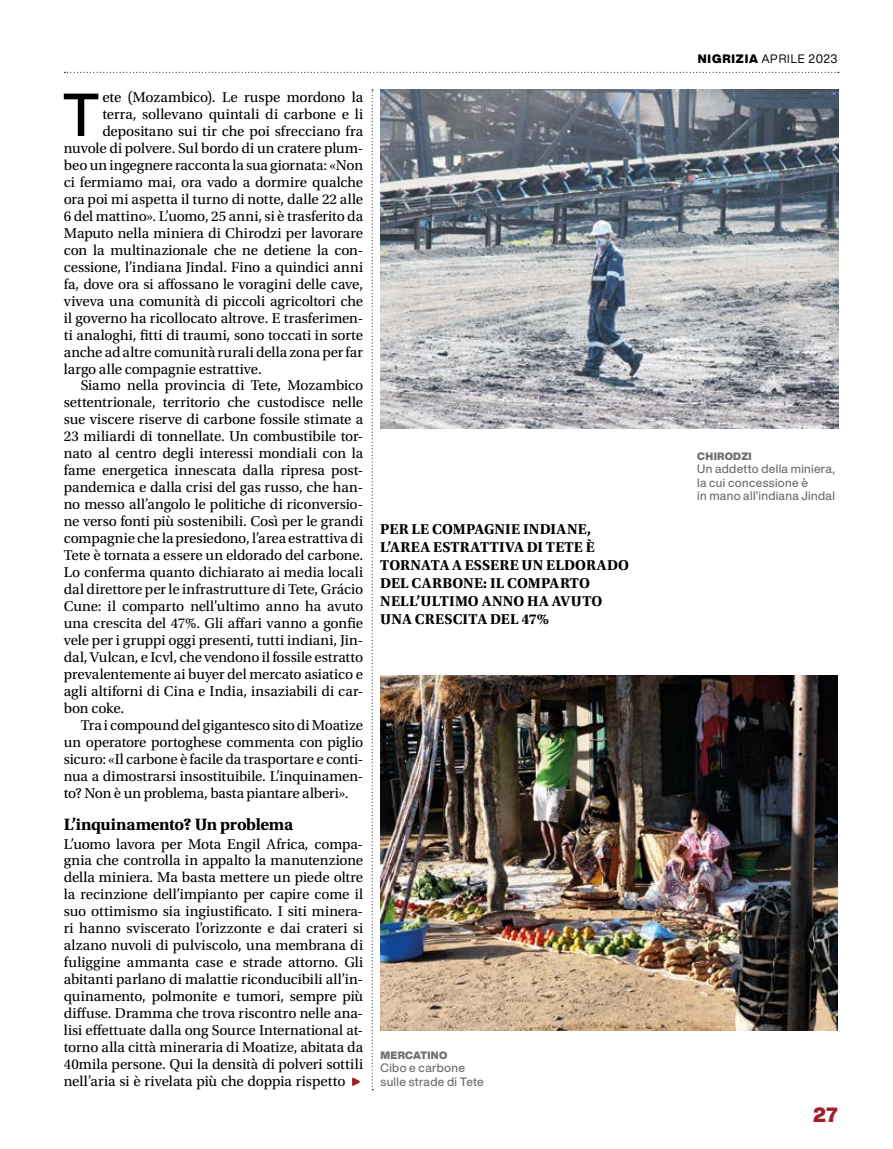
<style>
.page{position:relative;width:893px;height:1149px;background:#fff}
.page>*{position:absolute;margin:0;border:0;box-sizing:border-box;transform-origin:0 0}
.t1{font:500 59.55px "Helvetica Now Display";color:#000}
.t2{font:900 20.25px "Helvetica Now Display";color:#9f1f25}
.t3{font:700 17.25px "Utopia Std";letter-spacing:-.02em;color:#000}
.t4{font:15px/17px "Utopia Std";letter-spacing:-.005em;color:#000;text-align:justify}
.t5{font:700 15px/18px "Utopia Std";letter-spacing:.015em;color:#000}
.t6{font:15px "Utopia Std";letter-spacing:.015em;color:#000}
.t7{font:500 12px/13.5px "Helvetica Now Display";letter-spacing:.025em;color:#706f6f}
.t8{font:12px "Helvetica Now Display";letter-spacing:.06em;color:#000}
.t9{font:900 10.5px "Helvetica Now Display";letter-spacing:.03em;color:#706f6f}
.s1{font-weight:900}
</style>
<div class="page">
<svg style="left:64px;top:72px;width:775px;height:1px"></svg>
<img style="left:380px;top:89px;width:458px;height:339px">
<img style="left:380px;top:675px;width:458px;height:355px">
<svg style="left:372px;top:89px;width:1px;height:998px"></svg>
<svg style="left:352px;top:1077px;width:8px;height:8px"></svg>
<h1 class="t1" style="left:63px;top:74px;width:38px">T</h1>
<p class="t4" style="left:102px;top:89px;width:262px">ete (Mozambico). Le ruspe mordono la</p>
<p class="t4" style="left:102px;top:106px;width:262px">terra, sollevano quintali di carbone e li</p>
<p class="t4" style="left:102px;top:123px;width:262px">depositano sui tir che poi sfrecciano fra</p>
<p class="t4" style="left:64px;top:140px;width:301px">nuvole di polvere. Sul bordo di un cratere plum-</p>
<p class="t4" style="left:64px;top:157px;width:301px">beo un ingegnere racconta la sua giornata: «Non</p>
<p class="t4" style="left:64px;top:174px;width:301px">ci fermiamo mai, ora vado a dormire qualche</p>
<p class="t4" style="left:64px;top:191px;width:301px">ora poi mi aspetta il turno di notte, dalle 22 alle</p>
<p class="t4" style="left:64px;top:208px;width:301px">6 del mattino». L’uomo, 25 anni, si è trasferito da</p>
<p class="t4" style="left:64px;top:225px;width:301px">Maputo nella miniera di Chirodzi per lavorare</p>
<p class="t4" style="left:64px;top:241px;width:301px">con la multinazionale che ne detiene la con-</p>
<p class="t4" style="left:64px;top:258px;width:301px">cessione, l’indiana Jindal. Fino a quindici anni</p>
<p class="t4" style="left:64px;top:275px;width:301px">fa, dove ora si affossano le voragini delle cave,</p>
<p class="t4" style="left:64px;top:292px;width:301px">viveva una comunità di piccoli agricoltori che</p>
<p class="t4" style="left:64px;top:309px;width:301px">il governo ha ricollocato altrove. E trasferimen-</p>
<p class="t4" style="left:64px;top:326px;width:301px">ti analoghi, fitti di traumi, sono toccati in sorte</p>
<p class="t4" style="left:64px;top:343px;width:301px">anche ad altre comunità rurali della zona per far</p>
<p class="t4" style="left:64px;top:360px;width:199px">largo alle compagnie estrattive.</p>
<p class="t4" style="left:81px;top:377px;width:284px">Siamo nella provincia di Tete, Mozambico</p>
<p class="t4" style="left:64px;top:394px;width:301px">settentrionale, territorio che custodisce nelle</p>
<p class="t4" style="left:64px;top:411px;width:301px">sue viscere riserve di carbone fossile stimate a</p>
<p class="t4" style="left:64px;top:428px;width:301px">23 miliardi di tonnellate. Un combustibile tor-</p>
<p class="t4" style="left:64px;top:445px;width:301px">nato al centro degli interessi mondiali con la</p>
<p class="t4" style="left:64px;top:462px;width:301px">fame energetica innescata dalla ripresa post-</p>
<p class="t4" style="left:64px;top:479px;width:301px">pandemica e dalla crisi del gas russo, che han-</p>
<p class="t4" style="left:64px;top:496px;width:301px">no messo all’angolo le politiche di riconversio-</p>
<p class="t4" style="left:64px;top:513px;width:301px">ne verso fonti più sostenibili. Così per le grandi</p>
<p class="t4" style="left:64px;top:530px;width:301px">compagnie che la presiedono, l’area estrattiva di</p>
<p class="t4" style="left:64px;top:547px;width:301px">Tete è tornata a essere un eldorado del carbone.</p>
<p class="t4" style="left:64px;top:564px;width:301px">Lo conferma quanto dichiarato ai media locali</p>
<p class="t4" style="left:64px;top:580px;width:301px">dal direttore per le infrastrutture di Tete, Grácio</p>
<p class="t4" style="left:64px;top:597px;width:301px">Cune: il comparto nell’ultimo anno ha avuto</p>
<p class="t4" style="left:64px;top:614px;width:301px">una crescita del 47%. Gli affari vanno a gonfie</p>
<p class="t4" style="left:64px;top:631px;width:301px">vele per i gruppi oggi presenti, tutti indiani, Jin-</p>
<p class="t4" style="left:64px;top:648px;width:301px">dal, Vulcan, e Icvl, che vendono il fossile estratto</p>
<p class="t4" style="left:64px;top:665px;width:301px">prevalentemente ai buyer del mercato asiatico e</p>
<p class="t6" style="left:64px;top:682px;width:301px">agli altiforni di Cina e India, insaziabili di car-</p>
<p class="t4" style="left:64px;top:699px;width:62px">bon coke.</p>
<p class="t4" style="left:81px;top:716px;width:284px">Tra i compound del gigantesco sito di Moatize</p>
<p class="t4" style="left:64px;top:733px;width:301px">un operatore portoghese commenta con piglio</p>
<p class="t4" style="left:64px;top:750px;width:301px">sicuro: «Il carbone è facile da trasportare e conti-</p>
<p class="t4" style="left:64px;top:767px;width:301px">nua a dimostrarsi insostituibile. L’inquinamen-</p>
<p class="t4" style="left:64px;top:784px;width:286px">to? Non è un problema, basta piantare alberi».</p>
<p class="t3" style="left:64px;top:814px;width:231px">L’inquinamento? Un problema</p>
<p class="t4" style="left:64px;top:835px;width:301px">L’uomo lavora per Mota Engil Africa, compa&shy;gnia che controlla in appalto la manutenzione della miniera. Ma basta mettere un piede oltre la recinzione dell’impianto per capire come il suo ottimismo sia ingiustificato. I siti minera&shy;ri hanno sviscerato l’orizzonte e dai crateri si alzano nuvoli di pulviscolo, una membrana di fuliggine ammanta case e strade attorno. Gli abitanti parlano di malattie riconducibili all’in&shy;quinamento, polmonite e tumori, sempre più diffuse. Dramma che trova riscontro nelle ana&shy;lisi effettuate dalla ong Source International at&shy;torno alla città mineraria di Moatize, abitata da 40mila persone. Qui la densità di polveri sottili nell’aria si è rivelata più che doppia rispetto</p>
<p class="t5" style="left:380px;top:519px;width:250px">PER LE COMPAGNIE INDIANE,<br>L’AREA ESTRATTIVA DI TETE È<br>TORNATA A ESSERE UN ELDORADO<br>DEL CARBONE: IL COMPARTO<br>NELL’ULTIMO ANNO HA AVUTO<br>UNA CRESCITA DEL 47%</p>
<p class="t9" style="left:381px;top:1047px;width:68px">MERCATINO</p>
<p class="t7" style="left:380px;top:1060px;width:105px">Cibo e carbone sulle strade di Tete</p>
<p class="t8" style="left:698px;top:51px;width:141px"><span class="s1">NIGRIZIA</span> APRILE 2023</p>
<p class="t9" style="left:697px;top:448px;width:56px">CHIRODZI</p>
<p class="t7" style="left:697px;top:462px;width:139px">Un addetto della miniera, la cui concessione è<br>in mano all’indiana Jindal</p>
<h2 class="t2" style="left:813px;top:1100px;width:26px">27</h2>
</div>
